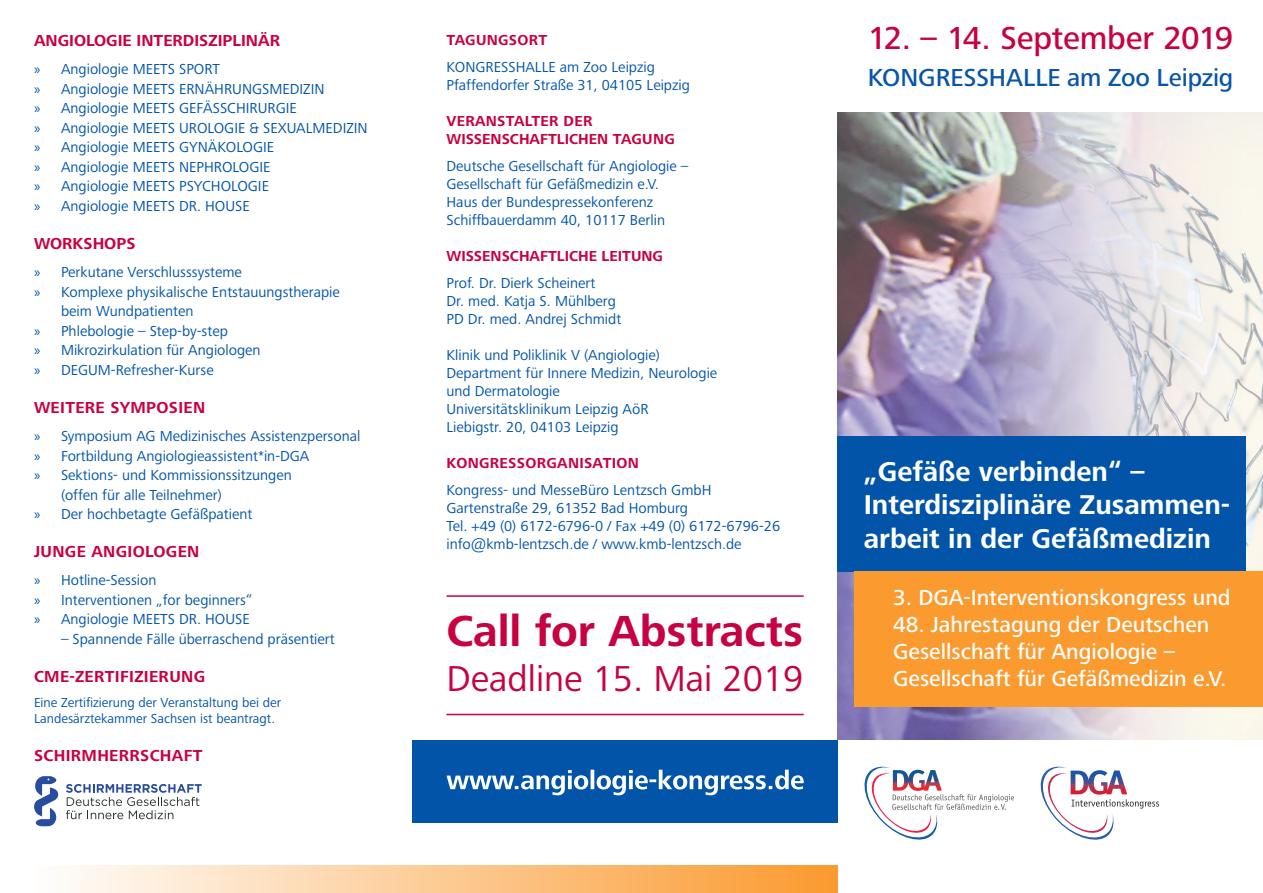
<style>
.page{position:relative;width:1263px;height:893px;background:#fff}
.page>*{position:absolute;margin:0;border:0;box-sizing:border-box;transform-origin:0 0}
.t1{font:700 45px "Frutiger Next LTW1 G";color:#c70240}
.t2{font:37.35px "Frutiger Next LTW1 G";color:#c70240}
.t3{font:500 33px "Frutiger Next LTW1 G";letter-spacing:-.01em;color:#c70240}
.t4{font:700 28.2px/33.9px "Frutiger Next LTW1 G";color:#fff}
.t5{font:500 25.5px "Frutiger Next LTW1 G";letter-spacing:-.005em;color:#0955a9}
.t6{font:500 22.5px/27px "Frutiger Next LTW1 G";color:#fff}
.t7{font:700 16.5px "Frutiger Next LTW1 G";letter-spacing:.02em;color:#c70240}
.t8{font:700 16.5px "Frutiger Next LTW1 G";color:#c70240}
.t9{font:15px/18px "Frutiger Next LTW1 G";color:#0154a8}
.t10{font:700 15px/18px "Frutiger Next LTW1 G";color:#c70240}
.t11{font:700 15px "Frutiger Next LTW1 G";letter-spacing:.02em;color:#c70240}
.t12{font:13.5px/16.2px "Frutiger Next LTW1 G";color:#0154a8}
.s1{font-family:"Myriad Pro"}
</style>
<div class="page">
<img style="left:838px;top:113px;width:425px;height:627px">
<div style="left:838px;top:436px;width:408px;height:135px;background:#0154a8"></div>
<svg style="left:1040px;top:766px;width:119px;height:74px"></svg>
<svg style="left:864px;top:767px;width:150px;height:73px"></svg>
<div style="left:34px;top:865px;width:804px;height:28px;background:linear-gradient(to right,#fefefd,#fb9a2f)"></div>
<div style="left:412px;top:740px;width:426px;height:83px;background:#0154a8"></div>
<svg style="left:446px;top:770px;width:358px;height:25px"></svg>
<hr style="left:446px;top:714px;width:358px;height:1px;background:#c70240">
<hr style="left:446px;top:595px;width:358px;height:2px;background:#c70240">
<div style="left:855px;top:571px;width:408px;height:136px;background:#fb9a2f"></div>
<svg style="left:66px;top:784px;width:136px;height:35px"></svg>
<svg style="left:34px;top:776px;width:25px;height:50px"></svg>
<p class="t8" style="left:34px;top:31px;width:248px">ANGIOLOGIE INTERDISZIPLINÄR</p>
<p class="t9" style="left:34px;top:60px;width:335px;line-height:19.5px"><span class="s1">»</span> Angiologie MEETS SPORT<br><span class="s1">»</span> Angiologie MEETS ERNÄHRUNGSMEDIZIN<br><span class="s1">»</span> Angiologie MEETS GEFÄSSCHIRURGIE<br><span class="s1">»</span> Angiologie MEETS UROLOGIE &amp; SEXUALMEDIZIN <span class="s1">»</span> Angiologie MEETS GYNÄKOLOGIE<br><span class="s1">»</span> Angiologie MEETS NEPHROLOGIE<br><span class="s1">»</span> Angiologie MEETS PSYCHOLOGIE<br><span class="s1">»</span> Angiologie MEETS DR. HOUSE</p>
<p class="t8" style="left:34px;top:234px;width:103px">WORKSHOPS</p>
<p class="t9" style="left:34px;top:264px;width:209px"><span class="s1">»</span> Perkutane Verschlusssysteme</p>
<p class="t9" style="left:34px;top:283px;width:307px"><span class="s1">»</span> Komplexe physikalische Entstauungstherapie</p>
<p class="t9" style="left:61px;top:303px;width:134px">beim Wundpatienten</p>
<p class="t9" style="left:34px;top:322px;width:195px"><span class="s1">»</span> Phlebologie – Step-by-step</p>
<p class="t9" style="left:34px;top:342px;width:228px"><span class="s1">»</span> Mikrozirkulation für Angiologen</p>
<p class="t9" style="left:34px;top:361px;width:181px"><span class="s1">»</span> DEGUM-Refresher-Kurse</p>
<p class="t7" style="left:34px;top:398px;width:173px">WEITERE SYMPOSIEN</p>
<p class="t9" style="left:34px;top:427px;width:328px"><span class="s1">»</span> Symposium AG Medizinisches Assistenzpersonal</p>
<p class="t9" style="left:34px;top:447px;width:277px"><span class="s1">»</span> Fortbildung Angiologieassistent*in-DGA</p>
<p class="t9" style="left:34px;top:466px;width:259px"><span class="s1">»</span> Sektions- und Kommissionssitzungen</p>
<p class="t9" style="left:61px;top:486px;width:162px">(offen für alle Teilnehmer)</p>
<p class="t9" style="left:34px;top:505px;width:220px"><span class="s1">»</span> Der hochbetagte Gefäßpatient</p>
<p class="t7" style="left:34px;top:542px;width:167px">JUNGE ANGIOLOGEN</p>
<p class="t9" style="left:34px;top:571px;width:220px;line-height:19.5px"><span class="s1">»</span> Hotline-Session<br><span class="s1">»</span> Interventionen „for beginners“ <span class="s1">»</span> Angiologie MEETS DR. HOUSE</p>
<p class="t9" style="left:61px;top:630px;width:275px">– Spannende Fälle überraschend präsentiert</p>
<p class="t7" style="left:34px;top:667px;width:173px">CME-ZERTIFIZIERUNG</p>
<p class="t12" style="left:34px;top:695px;width:249px">Eine Zertifizierung der Veranstaltung bei der<br>Landesärztekammer Sachsen ist beantragt.</p>
<p class="t7" style="left:34px;top:746px;width:170px">SCHIRMHERRSCHAFT</p>
<p class="t11" style="left:446px;top:31px;width:102px">TAGUNGSORT</p>
<p class="t9" style="left:446px;top:58px;width:245px">KONGRESSHALLE am Zoo Leipzig<br>Pfaffendorfer Straße 31, 04105 Leipzig</p>
<p class="t10" style="left:446px;top:112px;width:230px">VERANSTALTER DER<br>WISSENSCHAFTLICHEN TAGUNG</p>
<p class="t9" style="left:446px;top:157px;width:243px">Deutsche Gesellschaft für Angiologie – Gesellschaft für Gefäßmedizin e.V.<br>Haus der Bundespressekonferenz Schiffbauerdamm 40, 10117 Berlin</p>
<p class="t10" style="left:446px;top:247px;width:218px">WISSENSCHAFTLICHE LEITUNG</p>
<p class="t9" style="left:446px;top:274px;width:176px">Prof. Dr. Dierk Scheinert<br>Dr. med. Katja S. Mühlberg<br>PD Dr. med. Andrej Schmidt</p>
<p class="t9" style="left:446px;top:346px;width:272px">Klinik und Poliklinik V (Angiologie)<br>Department für Innere Medizin, Neurologie und Dermatologie<br>Universitätsklinikum Leipzig AöR<br>Liebigstr. 20, 04103 Leipzig</p>
<p class="t11" style="left:446px;top:454px;width:194px">KONGRESSORGANISATION</p>
<p class="t9" style="left:446px;top:481px;width:335px">Kongress- und MesseBüro Lentzsch GmbH Gartenstraße 29, 61352 Bad Homburg<br>Tel. +49 (0) 6172-6796-0 / Fax +49 (0) 6172-6796-26 info@kmb-lentzsch.de / www.kmb-lentzsch.de</p>
<h1 class="t1" style="left:446px;top:606px;width:358px">Call for Abstracts</h1>
<h2 class="t2" style="left:446px;top:657px;width:358px">Deadline 15. Mai 2019</h2>
<h3 class="t3" style="left:868px;top:19px;width:367px">12. – 14. September 2019</h3>
<h3 class="t5" style="left:868px;top:63px;width:367px">KONGRESSHALLE am Zoo Leipzig</h3>
<h3 class="t4" style="left:864px;top:455px;width:368px">„Gefäße verbinden“ –<br>Interdisziplinäre Zusammen&shy;arbeit in der Gefäßmedizin</h3>
<h3 class="t6" style="left:893px;top:585px;width:339px">3. DGA-Interventionskongress und</h3>
<h3 class="t6" style="left:893px;top:612px;width:335px">48. Jahrestagung der Deutschen<br>Gesellschaft für Angiologie –<br>Gesellschaft für Gefäßmedizin e.V.</h3>
</div>
